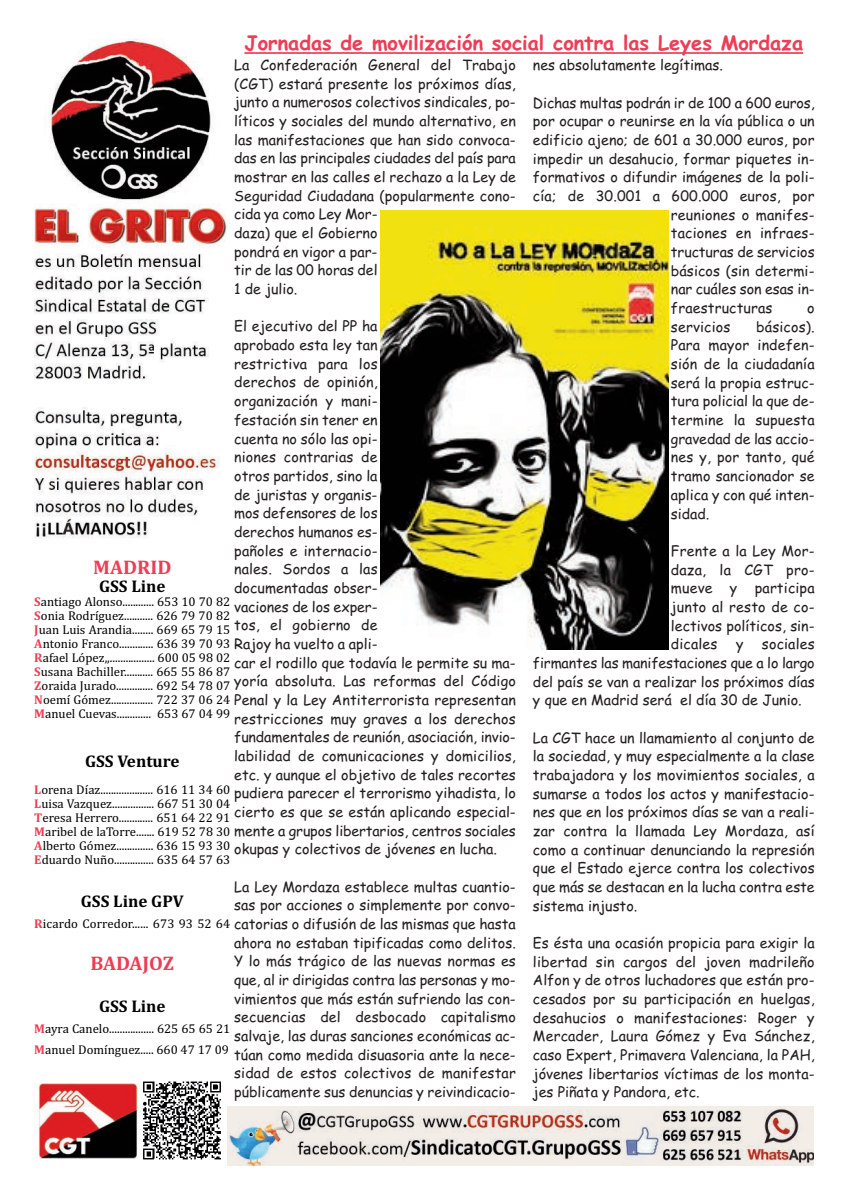
<style>
.page{position:relative;width:849px;height:1200px;background:#fff}
.page>*{position:absolute;margin:0;border:0;box-sizing:border-box;transform-origin:0 0}
.t1{font:700 19.95px "Comic Sans MS";color:#ee3d56}
.t2{font:700 19.95px "Cambria";color:#ee3d56}
.t3{font:700 17.1px "Cambria";color:#000}
.t4{font:14.25px/18.6px "Comic Sans MS";color:#231f20;text-align:justify}
.t5{font:12.9px/14px "Cambria";color:#000;text-align:justify}
.s1{font-weight:700;color:#ee3d56}
.s2{font-family:"Comic Sans MS";font-size:14.25px;color:#231f20}
.s3{font-family:"Cambria";font-weight:700;font-size:12.9px;color:#ee3d56}
.s4{font-family:"Cambria";font-size:12.9px;color:#000}
</style>
<div class="page">
<img style="left:227px;top:1106px;width:585px;height:59px">
<img style="left:143px;top:1081px;width:78px;height:79px">
<img style="left:34px;top:38px;width:194px;height:501px">
<img style="left:34px;top:1083px;width:104px;height:75px">
<img style="left:380px;top:210px;width:288px;height:440px">
<hr style="left:244px;top:52px;width:558px;height:2px;background:#ee3d56">
<h1 class="t1" style="left:244px;top:32px;width:560px">Jornadas de movilización social contra las Leyes Mordaza</h1>
<p class="t4" style="left:234px;top:56px;width:283px;text-align:left">La Confederación General del Trabajo (CGT) estará presente los próximos días, junto a numerosos colectivos sindicales, po&shy;líticos y sociales del mundo alternativo, en las manifestaciones que han sido convoca&shy;das en las principales ciudades del país para mostrar en las calles el rechazo a la Ley de Seguridad Ciudadana (popularmente cono&shy;cida ya como Ley Mor-<br>daza) que el Gobierno<br>pondrá en vigor a par-<br>tir de las 00 horas del<br>1 de julio.</p>
<p class="t4" style="left:234px;top:317px;width:145px">El ejecutivo del PP ha aprobado esta ley tan restrictiva para los derechos de opinión, organización y mani&shy;festación sin tener en cuenta no sólo las opi&shy;niones contrarias de otros partidos, sino la de juristas y organis&shy;mos defensores de los derechos humanos es&shy;pañoles e internacio&shy;nales. Sordos a las documentadas obser&shy;vaciones de los exper&shy;tos, el gobierno de</p>
<p class="t5" style="left:34px;top:636px;width:345px"><span class="s1">A</span>ntonio Franco............. 636 39 70 93 <span class="s2">Rajoy ha vuelto a apli-</span></p>
<p class="t4" style="left:234px;top:653px;width:283px">car el rodillo que todavía le permite su ma-</p>
<p class="t4" style="left:234px;top:672px;width:283px">yoría absoluta. Las reformas del Código</p>
<p class="t4" style="left:34px;top:691px;width:483px"><span class="s3">N</span><span class="s4">oemí Gómez................ 722 37 06 24</span> Penal y la Ley Antiterrorista representan</p>
<p class="t4" style="left:234px;top:709px;width:283px">restricciones muy graves a los derechos</p>
<p class="t4" style="left:234px;top:728px;width:283px">fundamentales de reunión, asociación, invio-</p>
<p class="t4" style="left:234px;top:747px;width:283px">labilidad de comunicaciones y domicilios,</p>
<p class="t4" style="left:234px;top:765px;width:283px">etc. y aunque el objetivo de tales recortes</p>
<p class="t4" style="left:234px;top:784px;width:283px">pudiera parecer el terrorismo yihadista, lo</p>
<p class="t4" style="left:234px;top:803px;width:283px">cierto es que se están aplicando especial-</p>
<p class="t4" style="left:34px;top:821px;width:483px"><span class="s3">M</span><span class="s4">aribel de laTorre....... 619 52 78 30</span> mente a grupos libertarios, centros sociales</p>
<p class="t4" style="left:234px;top:840px;width:264px">okupas y colectivos de jóvenes en lucha.</p>
<p class="t4" style="left:34px;top:877px;width:483px;text-align:right">La Ley Mordaza establece multas cuantio-<br>sas por acciones o simplemente por convo-<br><span class="s3">R</span><span class="s4">icardo Corredor...... 673 93 52 64</span> catorias o difusión de las mismas que hasta ahora no estaban tipificadas como delitos.<br>Y lo más trágico de las nuevas normas es<br>que, al ir dirigidas contra las personas y mo-<br>vimientos que más están sufriendo las con-<br>secuencias del desbocado capitalismo<br>salvaje, las duras sanciones económicas ac-<br>túan como medida disuasoria ante la nece-<br>sidad de estos colectivos de manifestar<br>públicamente sus denuncias y reivindicacio-</p>
<h1 class="t2" style="left:93px;top:555px;width:80px">MADRID</h1>
<p class="t3" style="left:99px;top:576px;width:68px">GSS Line</p>
<p class="t5" style="left:34px;top:594px;width:197px"><span class="s1">S</span>antiago Alonso............ 653 10 70 82<br><span class="s1">S</span>onia Rodríguez........... 626 79 70 82<br><span class="s1">J</span>uan Luis Arandia........ 669 65 79 15</p>
<p class="t5" style="left:34px;top:650px;width:197px"><span class="s1">R</span>afael López,,................. 600 05 98 02<br><span class="s1">S</span>usana Bachiller........... 665 55 86 87<br><span class="s1">Z</span>oraida Jurado.............. 692 54 78 07</p>
<p class="t5" style="left:34px;top:706px;width:197px"><span class="s1">M</span>anuel Cuevas............. 653 67 04 99</p>
<p class="t3" style="left:85px;top:750px;width:96px">GSS Venture</p>
<p class="t5" style="left:34px;top:783px;width:197px"><span class="s1">L</span>orena Díaz.................... 616 11 34 60<br><span class="s1">L</span>uisa Vazquez................ 667 51 30 04<br><span class="s1">T</span>eresa Herrero............. 651 64 22 91</p>
<p class="t5" style="left:34px;top:839px;width:197px"><span class="s1">A</span>lberto Gómez.............. 636 15 93 30<br><span class="s1">E</span>duardo Nuño............... 635 64 57 63</p>
<p class="t3" style="left:81px;top:890px;width:104px">GSS Line GPV</p>
<h1 class="t2" style="left:90px;top:951px;width:85px">BADAJOZ</h1>
<p class="t3" style="left:99px;top:996px;width:68px">GSS Line</p>
<p class="t5" style="left:34px;top:1018px;width:197px;line-height:21.1px"><span class="s1">M</span>ayra Canelo................. 625 65 65 21<br><span class="s1">M</span>anuel Domínguez..... 660 47 17 09</p>
<p class="t4" style="left:533px;top:56px;width:191px">nes absolutamente legítimas.</p>
<p class="t4" style="left:533px;top:93px;width:283px">Dichas multas podrán ir de 100 a 600 euros,</p>
<p class="t4" style="left:533px;top:112px;width:283px">por ocupar o reunirse en la vía pública o un</p>
<p class="t4" style="left:533px;top:131px;width:283px">edificio ajeno; de 601 a 30.000 euros, por</p>
<p class="t4" style="left:533px;top:149px;width:283px">impedir un desahucio, formar piquetes in-</p>
<p class="t4" style="left:533px;top:168px;width:283px">formativos o difundir imágenes de la poli-</p>
<p class="t4" style="left:533px;top:187px;width:283px">cía; de 30.001 a 600.000 euros, por</p>
<p class="t4" style="left:670px;top:205px;width:145px">reuniones o manifes-</p>
<p class="t4" style="left:670px;top:224px;width:145px">taciones en infraes-</p>
<p class="t4" style="left:670px;top:243px;width:145px">tructuras de servicios</p>
<p class="t4" style="left:670px;top:261px;width:145px">básicos (sin determi-</p>
<p class="t4" style="left:670px;top:280px;width:145px">nar cuáles son esas in-</p>
<p class="t4" style="left:670px;top:299px;width:103px">fraestructuras</p>
<p class="t4" style="left:806px;top:299px;width:9px">o</p>
<p class="t4" style="left:670px;top:317px;width:61px">servicios</p>
<p class="t4" style="left:670px;top:317px;width:145px;text-indent:85px">básicos).<br>Para mayor indefen&shy;sión de la ciudadanía será la propia estruc&shy;tura policial la que de&shy;termine la supuesta gravedad de las accio&shy;nes y, por tanto, qué tramo sancionador se aplica y con qué inten&shy;sidad.</p>
<p class="t4" style="left:670px;top:541px;width:145px">Frente a la Ley Mor&shy;daza, la CGT pro&shy;mueve y participa junto al resto de co&shy;lectivos políticos, sin&shy;dicales</p>
<p class="t4" style="left:533px;top:635px;width:283px;text-indent:229px">sociales firmantes las manifestaciones que a lo largo del país se van a realizar los próximos días y que en Madrid será el día 30 de Junio.</p>
<p class="t4" style="left:533px;top:728px;width:283px">La CGT hace un llamamiento al conjunto de la sociedad, y muy especialmente a la clase trabajadora y los movimientos sociales, a sumarse a todos los actos y manifestacio&shy;nes que en los próximos días se van a reali&shy;zar contra la llamada Ley Mordaza, así como a continuar denunciando la represión que el Estado ejerce contra los colectivos que más se destacan en la lucha contra este sistema injusto.</p>
<p class="t4" style="left:533px;top:933px;width:283px">Es ésta una ocasión propicia para exigir la libertad sin cargos del joven madrileño Alfon y de otros luchadores que están pro&shy;cesados por su participación en huelgas, desahucios o manifestaciones: Roger y Mercader, Laura Gómez y Eva Sánchez, caso Expert, Primavera Valenciana, la PAH, jóvenes libertarios víctimas de los monta&shy;jes Piñata y Pandora, etc.</p>
<p class="t4" style="left:735px;top:635px;width:9px">y</p>
</div>
